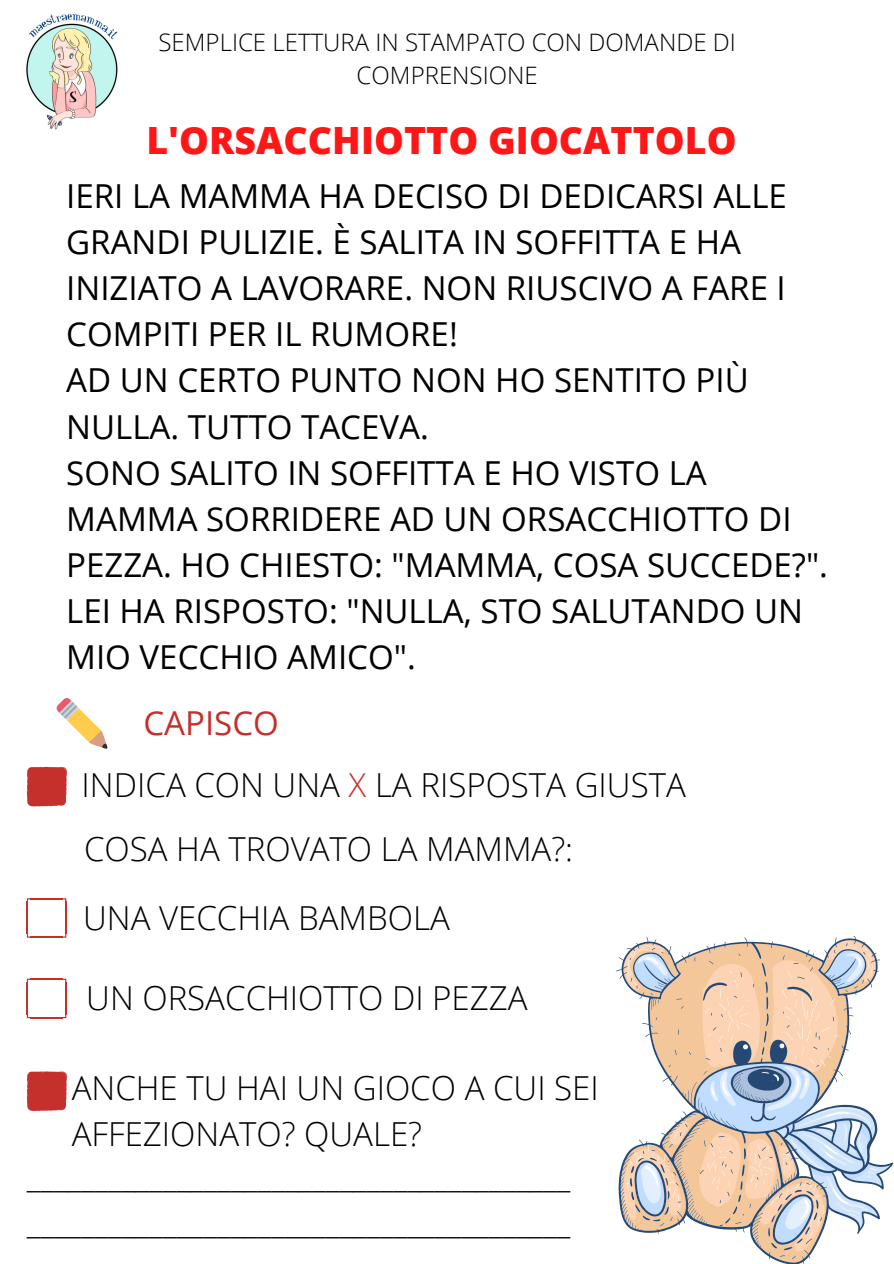
<style>
.page{position:relative;width:894px;height:1264px;background:#fff}
.page>*{position:absolute;margin:0;border:0;box-sizing:border-box;transform-origin:0 0}
.t1{font:800 37.5px "Open Sans";color:#ff1616}
.t2{font:33px/46.2px "Open Sans";color:#000}
.t3{font:300 33px/46.2px "Open Sans";color:#000}
.t4{font:33px "Open Sans";color:#c6302c}
.t5{font:300 24px/32.7px "Open Sans";color:#000;text-align:center}
.s1{color:#c6302c}
</style>
<div class="page">
<img style="left:26px;top:14px;width:92px;height:116px">
<svg style="left:56px;top:698px;width:52px;height:51px"></svg>
<svg style="left:27px;top:766px;width:39px;height:40px;background:#c83935"></svg>
<hr style="left:65px;top:901px;width:1px;height:33px;background:#c6302c">
<hr style="left:27px;top:901px;width:1px;height:33px;background:#c6302c">
<hr style="left:30px;top:898px;width:33px;height:1px;background:#c6302c">
<hr style="left:30px;top:936px;width:33px;height:1px;background:#c6302c">
<svg style="left:27px;top:1071px;width:39px;height:39px;background:#c73632"></svg>
<hr style="left:65px;top:982px;width:1px;height:32px;background:#c6302c">
<hr style="left:27px;top:982px;width:1px;height:32px;background:#c6302c">
<hr style="left:30px;top:978px;width:33px;height:1px;background:#c6302c">
<hr style="left:30px;top:1016px;width:33px;height:2px;background:#c6302c">
<svg style="left:620px;top:939px;width:270px;height:323px"></svg>
<p class="t5" style="left:158px;top:25px;width:578px">SEMPLICE LETTURA IN STAMPATO CON DOMANDE DI<br>COMPRENSIONE</p>
<p class="t1" style="left:146px;top:114px;width:591px">L'ORSACCHIOTTO GIOCATTOLO</p>
<p class="t2" style="left:66px;top:172px;width:722px">IERI LA MAMMA HA DECISO DI DEDICARSI ALLE GRANDI PULIZIE. È SALITA IN SOFFITTA E HA INIZIATO A LAVORARE. NON RIUSCIVO A FARE I COMPITI PER IL RUMORE!</p>
<p class="t2" style="left:66px;top:356px;width:683px">AD UN CERTO PUNTO NON HO SENTITO PIÙ<br>NULLA. TUTTO TACEVA.</p>
<p class="t2" style="left:66px;top:449px;width:763px">SONO SALITO IN SOFFITTA E HO VISTO LA<br>MAMMA SORRIDERE AD UN ORSACCHIOTTO DI<br>PEZZA. HO CHIESTO: "MAMMA, COSA SUCCEDE?".</p>
<p class="t2" style="left:66px;top:587px;width:738px">LEI HA RISPOSTO: "NULLA, STO SALUTANDO UN<br>MIO VECCHIO AMICO".</p>
<p class="t4" style="left:143px;top:700px;width:137px">CAPISCO</p>
<p class="t3" style="left:82px;top:760px;width:605px">INDICA CON UNA <span class="s1">X</span> LA RISPOSTA GIUSTA</p>
<p class="t3" style="left:84px;top:824px;width:490px">COSA HA TROVATO LA MAMMA?:</p>
<p class="t3" style="left:83px;top:894px;width:368px">UNA VECCHIA BAMBOLA</p>
<p class="t3" style="left:86px;top:974px;width:443px">UN ORSACCHIOTTO DI PEZZA</p>
<p class="t3" style="left:72px;top:1063px;width:528px">ANCHE TU HAI UN GIOCO A CUI SEI<br>AFFEZIONATO? QUALE?</p>
<p class="t3" style="left:27px;top:1152px;width:545px">________________________________________ ________________________________________</p>
</div>
